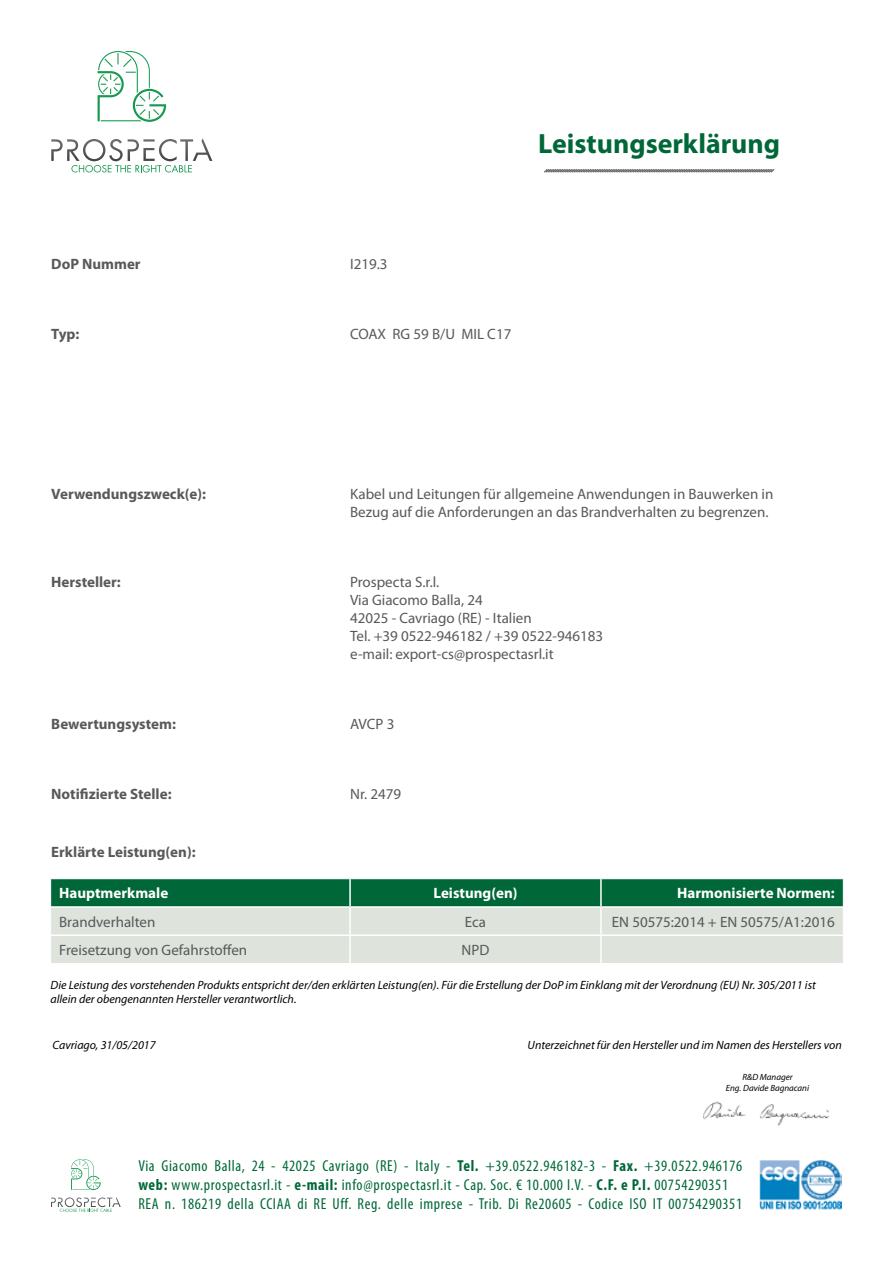
<style>
.page{position:relative;width:893px;height:1263px;background:#fff}
.page>*{position:absolute;margin:0;border:0;box-sizing:border-box;transform-origin:0 0}
.t1{font:700 27.9px "Myriad Pro";color:#006838}
.t2{font:condensed 15.9px/19px "Myriad Pro";letter-spacing:.04em;color:#006838}
.t3{font:15px/18px "Myriad Pro";color:#58595b}
.t4{font:700 15px "Myriad Pro";color:#58595b}
.t5{font:700 15px "Myriad Pro";color:#fff}
.t6{font:italic 12px/14.4px "Myriad Pro";color:#000}
.t7{font:italic 9px/10.8px "Myriad Pro";color:#000;text-align:center}
.s1{font-weight:700}
</style>
<div class="page">
<svg style="left:98px;top:51px;width:68px;height:71px"></svg>
<svg style="left:51px;top:138px;width:161px;height:34px"></svg>
<svg style="left:544px;top:169px;width:231px;height:4px"></svg>
<svg style="left:50px;top:879px;width:794px;height:84px;background:#98bda9"></svg>
<img style="left:703px;top:1101px;width:126px;height:25px">
<svg style="left:71px;top:1159px;width:30px;height:31px"></svg>
<svg style="left:51px;top:1197px;width:70px;height:15px"></svg>
<img style="left:760px;top:1160px;width:82px;height:50px">
<p class="t4" style="left:51px;top:254px;width:91px">DoP Nummer</p>
<p class="t4" style="left:51px;top:324px;width:30px">Typ:</p>
<h1 class="t1" style="left:538px;top:125px;width:243px">Leistungserklärung</h1>
<p class="t3" style="left:350px;top:254px;width:39px">I219.3</p>
<p class="t3" style="left:350px;top:324px;width:163px">COAX RG 59 B/U MIL C17</p>
<p class="t4" style="left:51px;top:484px;width:156px">Verwendungszweck(e):</p>
<p class="t3" style="left:350px;top:484px;width:425px">Kabel und Leitungen für allgemeine Anwendungen in Bauwerken in<br>Bezug auf die Anforderungen an das Brandverhalten zu begrenzen.</p>
<p class="t4" style="left:51px;top:572px;width:71px">Hersteller:</p>
<p class="t3" style="left:350px;top:572px;width:255px">Prospecta S.r.l.<br>Via Giacomo Balla, 24<br>42025 - Cavriago (RE) - Italien<br>Tel. +39 0522-946182 / +39 0522-946183 e-mail: export-cs@prospectasrl.it</p>
<p class="t4" style="left:51px;top:714px;width:126px">Bewertungsystem:</p>
<p class="t3" style="left:350px;top:714px;width:46px">AVCP 3</p>
<p class="t4" style="left:51px;top:784px;width:122px">Notifizierte Stelle:</p>
<p class="t3" style="left:350px;top:784px;width:53px">Nr. 2479</p>
<p class="t4" style="left:51px;top:842px;width:146px">Erklärte Leistung(en):</p>
<p class="t5" style="left:59px;top:884px;width:111px">Hauptmerkmale</p>
<p class="t5" style="left:433px;top:884px;width:86px">Leistung(en)</p>
<p class="t5" style="left:677px;top:884px;width:159px">Harmonisierte Normen:</p>
<p class="t3" style="left:59px;top:912px;width:98px">Brandverhalten</p>
<p class="t3" style="left:465px;top:912px;width:23px">Eca</p>
<p class="t3" style="left:612px;top:912px;width:224px">EN 50575:2014 + EN 50575/A1:2016</p>
<p class="t3" style="left:59px;top:941px;width:190px">Freisetzung von Gefahrstoffen</p>
<p class="t3" style="left:462px;top:941px;width:29px">NPD</p>
<p class="t6" style="left:51px;top:977px;width:767px">Die Leistung des vorstehenden Produkts entspricht der/den erklärten Leistung(en). Für die Erstellung der DoP im Einklang mit der Verordnung (EU) Nr. 305/2011 ist allein der obengenannten Hersteller verantwortlich.</p>
<p class="t6" style="left:53px;top:1037px;width:105px">Cavriago, 31/05/2017</p>
<p class="t6" style="left:528px;top:1037px;width:316px">Unterzeichnet für den Hersteller und im Namen des Herstellers von</p>
<p class="t7" style="left:726px;top:1071px;width:85px">R&amp;D Manager<br>Eng. Davide Bagnacani</p>
<p class="t2" style="left:138px;top:1156px;width:605px">Via Giacomo Balla, 24 - 42025 Cavriago (RE) - Italy - <span class="s1">Tel.</span> +39.0522.946182-3 - <span class="s1">Fax.</span> +39.0522.946176 <span class="s1">web:</span> www.prospectasrl.it - <span class="s1">e-mail:</span> info@prospectasrl.it - Cap. Soc. € 10.000 I.V. - <span class="s1">C.F. e P.I.</span> 00754290351<br>REA n. 186219 della CCIAA di RE Uff. Reg. delle imprese - Trib. Di Re20605 - Codice ISO IT 00754290351</p>
</div>
